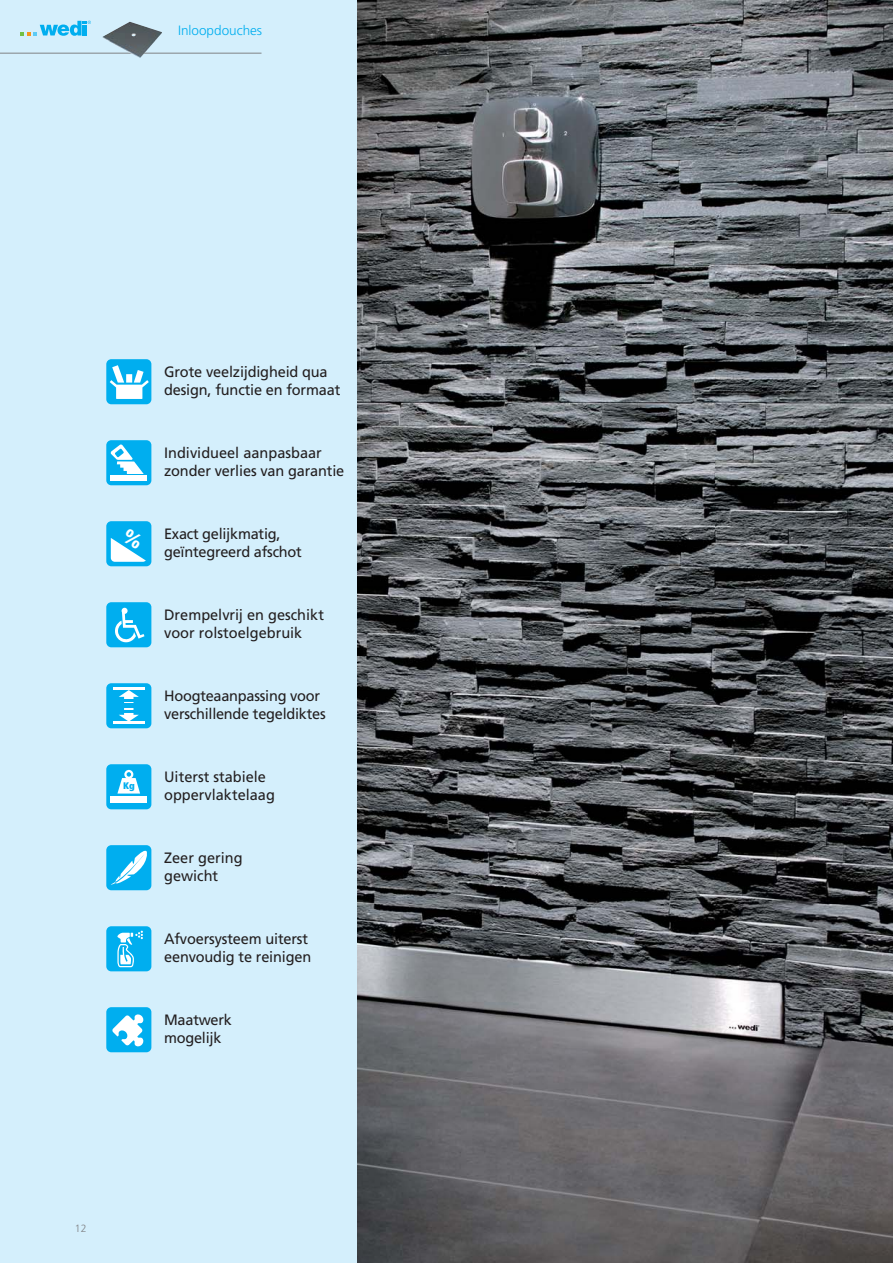
<style>
.page{position:relative;width:893px;height:1263px;background:#fff}
.page>*{position:absolute;margin:0;border:0;box-sizing:border-box;transform-origin:0 0}
.t1{font:15px/18px "Frutiger LT Com";letter-spacing:-.01em;color:#231f20}
.t2{font:300 13.5px "Frutiger LT Std";color:#00aeef}
.t3{font:300 10.5px "Frutiger LT Std";color:#808285}
.t4{font:900 condensed 9.6px "Frutiger LT Std";color:#00aeef}
</style>
<div class="page">
<div style="left:0;top:0;width:880px;height:1263px;background:#d4effc"></div>
<img style="left:357px;top:0;width:536px;height:1263px">
<div style="left:106px;top:521px;width:45px;height:45px;background:#00aeef;border-radius:5px"></div>
<div style="left:106px;top:359px;width:45px;height:45px;background:#00aeef;border-radius:5px"></div>
<svg style="left:110px;top:365px;width:39px;height:34px"></svg>
<div style="left:106px;top:683px;width:45px;height:45px;background:#00aeef;border-radius:5px"></div>
<svg style="left:119px;top:690px;width:20px;height:32px"></svg>
<hr style="left:122px;top:710px;width:14px;height:3px;background:#00aeef">
<div style="left:122px;top:703px;width:14px;height:5px;background:#00aeef"></div>
<hr style="left:113px;top:688px;width:32px;height:2px;background:#fff">
<hr style="left:113px;top:722px;width:32px;height:2px;background:#fff">
<div style="left:106px;top:764px;width:45px;height:45px;background:#00aeef;border-radius:5px"></div>
<div style="left:111px;top:796px;width:36px;height:6px;background:#fff"></div>
<svg style="left:117px;top:770px;width:23px;height:23px"></svg>
<div style="left:106px;top:1007px;width:45px;height:45px;background:#00aeef;border-radius:5px"></div>
<svg style="left:112px;top:1014px;width:32px;height:33px"></svg>
<div style="left:106px;top:602px;width:45px;height:45px;background:#00aeef;border-radius:5px"></div>
<svg style="left:115px;top:608px;width:29px;height:34px"></svg>
<div style="left:106px;top:926px;width:45px;height:45px;background:#00aeef;border-radius:5px"></div>
<svg style="left:117px;top:931px;width:26px;height:36px"></svg>
<div style="left:106px;top:845px;width:45px;height:45px;background:#00aeef;border-radius:5px"></div>
<svg style="left:111px;top:850px;width:36px;height:35px"></svg>
<div style="left:106px;top:440px;width:45px;height:45px;background:#00aeef;border-radius:5px"></div>
<div style="left:111px;top:475px;width:36px;height:6px;background:#fff"></div>
<svg style="left:110px;top:444px;width:33px;height:29px"></svg>
<svg style="left:20px;top:21px;width:71px;height:15px"></svg>
<hr style="left:0;top:53px;width:261px;height:1px;background:#808285">
<img style="left:102px;top:22px;width:60px;height:36px">
<svg style="left:111px;top:538px;width:35px;height:24px"></svg>
<p class="t2" style="left:178px;top:25px;width:86px">Inloopdouches</p>
<p class="t4" style="left:123px;top:780px;width:13px">Kg</p>
<p class="t1" style="left:164px;top:364px;width:178px">Grote veelzĳdigheid qua design, functie en formaat</p>
<p class="t1" style="left:164px;top:445px;width:182px">Individueel aanpasbaar zonder verlies van garantie</p>
<p class="t1" style="left:164px;top:526px;width:139px">Exact gelĳkmatig, geïntegreerd afschot</p>
<p class="t1" style="left:164px;top:607px;width:161px">Drempelvrĳ en geschikt voor rolstoelgebruik</p>
<p class="t1" style="left:164px;top:688px;width:163px">Hoogteaanpassing voor verschillende tegeldiktes</p>
<p class="t1" style="left:164px;top:769px;width:112px">Uiterst stabiele oppervlaktelaag</p>
<p class="t1" style="left:164px;top:850px;width:80px">Zeer gering gewicht</p>
<p class="t1" style="left:164px;top:931px;width:149px">Afvoersysteem uiterst eenvoudig te reinigen</p>
<p class="t1" style="left:164px;top:1012px;width:69px">Maatwerk mogelĳk</p>
<p class="t3" style="left:75px;top:1224px;width:13px">12</p>
</div>
